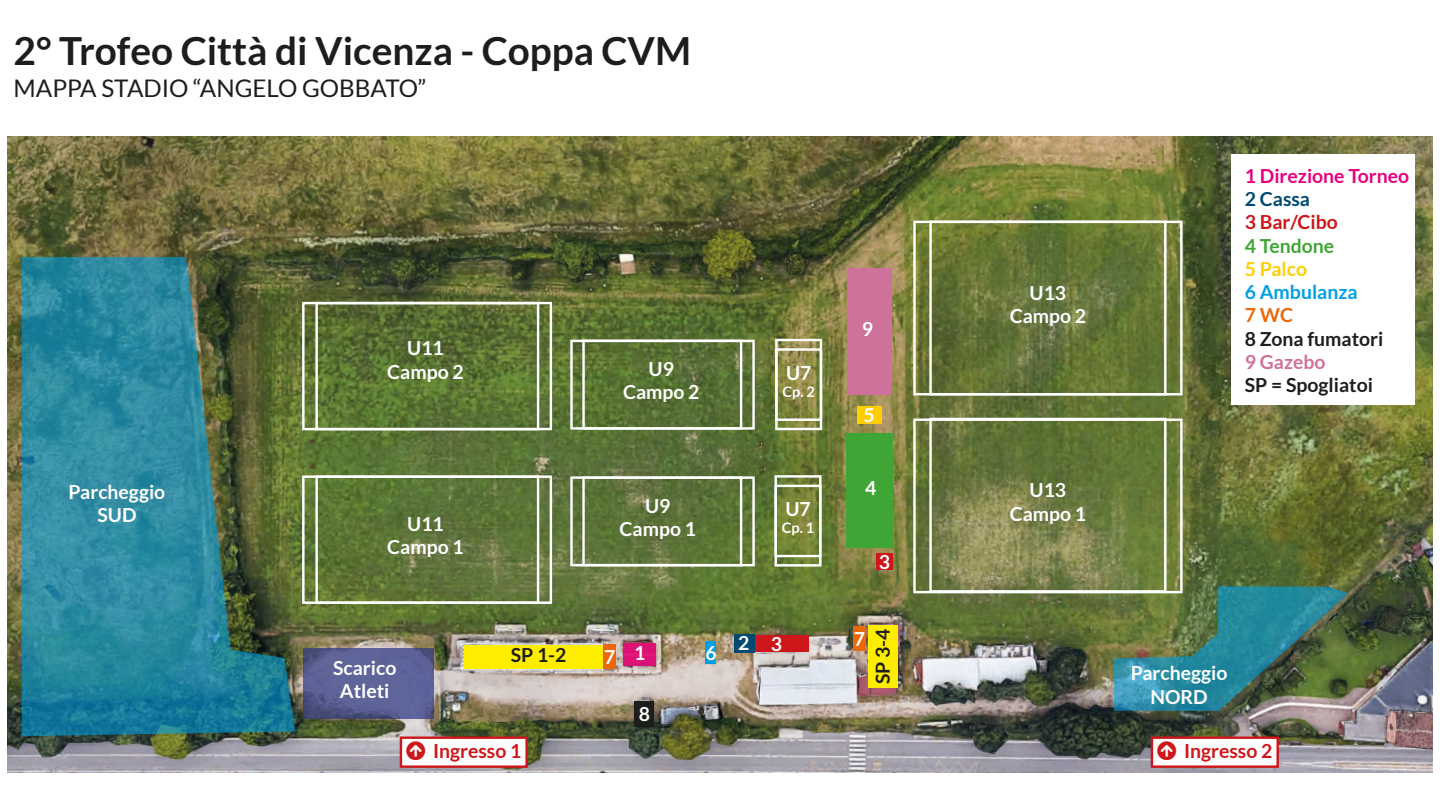
<style>
.page{position:relative;width:1440px;height:810px;background:#fff}
.page>*{position:absolute;margin:0;border:0;box-sizing:border-box;transform-origin:0 0}
.t1{font:700 38.78px "Lato";color:#1d1d1b}
.t2{font:24.22px "Lato";color:#1d1d1b}
.t3{font:700 19.42px/23.2px "Lato";color:#fff;text-align:center}
.t4{font:700 19.42px "Lato";color:#1d1d1b}
.t5{font:700 19.42px "Lato";color:#cd171a}
.t6{font:700 19.42px "Lato";color:#e6007e}
.t7{font:700 19.42px/23.2px "Lato";color:#009fe3}
.t8{font:700 19.42px "Lato";color:#3fa535}
.t9{font:700 19.42px "Lato";color:#cf729b}
.t10{font:700 19.42px "Lato";color:#004970}
.t11{font:700 19.42px "Lato";color:#ec6708}
.t12{font:700 14.55px "Lato";color:#fff}
.s1{color:#ffce00}
</style>
<div class="page">
<img style="left:8px;top:137px;width:1424px;height:636px">
<svg style="left:22px;top:257px;width:273px;height:479px"></svg>
<div style="left:302px;top:302px;width:250px;height:128px;border:2px solid #fff"></div>
<div style="left:315px;top:475px;width:237px;height:129px;border:2px solid #fff"></div>
<div style="left:570px;top:340px;width:185px;height:90px;border:2px solid #fff"></div>
<div style="left:570px;top:476px;width:185px;height:90px;border:2px solid #fff"></div>
<div style="left:846px;top:434px;width:47px;height:114px;background:#3fa535"></div>
<div style="left:913px;top:221px;width:270px;height:174px;border:2px solid #fff"></div>
<div style="left:913px;top:419px;width:270px;height:174px;border:2px solid #fff"></div>
<div style="left:775px;top:339px;width:47px;height:91px;border:2px solid #fff"></div>
<div style="left:315px;top:302px;width:224px;height:128px;border:2px solid #fff"></div>
<div style="left:302px;top:475px;width:237px;height:129px;border:2px solid #fff"></div>
<div style="left:582px;top:340px;width:160px;height:90px;border:2px solid #fff"></div>
<div style="left:582px;top:476px;width:160px;height:90px;border:2px solid #fff"></div>
<div style="left:929px;top:221px;width:238px;height:174px;border:2px solid #fff"></div>
<div style="left:929px;top:418px;width:238px;height:175px;border:2px solid #fff"></div>
<div style="left:775px;top:348px;width:47px;height:73px;border:2px solid #fff"></div>
<svg style="left:303px;top:648px;width:131px;height:70px;fill:#5d6499"></svg>
<img style="left:1114px;top:586px;width:234px;height:125px">
<div style="left:464px;top:645px;width:139px;height:23px;background:#ffed00"></div>
<div style="left:869px;top:625px;width:29px;height:62px;background:#ffed00"></div>
<div style="left:734px;top:636px;width:74px;height:16px;background:#cd171a"></div>
<div style="left:624px;top:643px;width:32px;height:23px;background:#dc1275"></div>
<div style="left:706px;top:641px;width:10px;height:23px;background:#009fe3"></div>
<div style="left:734px;top:634px;width:20px;height:18px;background:#004970"></div>
<div style="left:634px;top:701px;width:20px;height:26px;background:#1d1d1b"></div>
<div style="left:1231px;top:154px;width:184px;height:251px;background:#fff"></div>
<div style="left:1152px;top:738px;width:126px;height:29px;background:#fff"></div>
<div style="left:1151px;top:736px;width:128px;height:32px;border:2px solid #cd171a"></div>
<div style="left:401px;top:738px;width:126px;height:29px;background:#fff"></div>
<div style="left:400px;top:736px;width:128px;height:32px;border:2px solid #cd171a"></div>
<div style="left:853px;top:626px;width:13px;height:25px;background:#ec6708"></div>
<div style="left:604px;top:644px;width:12px;height:25px;background:#ec6708"></div>
<div style="left:876px;top:553px;width:17px;height:16px;background:#cd171a"></div>
<div style="left:775px;top:475px;width:47px;height:92px;border:2px solid #fff"></div>
<div style="left:775px;top:485px;width:47px;height:72px;border:2px solid #fff"></div>
<div style="left:847px;top:269px;width:45px;height:126px;background:#cf729b"></div>
<div style="left:857px;top:406px;width:24px;height:17px;background:#ffce00"></div>
<p class="t1" style="left:14px;top:29px;width:679px">2° Trofeo Città di Vicenza - Coppa CVM</p>
<p class="t2" style="left:14px;top:75px;width:414px">MAPPA STADIO “ANGELO GOBBATO”</p>
<p class="t3" style="left:69px;top:480px;width:98px">Parcheggio</p>
<p class="t3" style="left:97px;top:503px;width:41px">SUD</p>
<p class="t3" style="left:407px;top:336px;width:38px">U11</p>
<p class="t3" style="left:387px;top:360px;width:78px">Campo 2</p>
<p class="t3" style="left:407px;top:512px;width:38px">U11</p>
<p class="t3" style="left:387px;top:535px;width:78px">Campo 1</p>
<p class="t3" style="left:333px;top:656px;width:65px">Scarico</p>
<p class="t3" style="left:340px;top:679px;width:51px">Atleti</p>
<p class="t4" style="left:511px;top:644px;width:57px">SP 1-2</p>
<p class="t3" style="left:649px;top:357px;width:27px">U9</p>
<p class="t3" style="left:623px;top:380px;width:78px">Campo 2</p>
<p class="t3" style="left:645px;top:494px;width:27px">U9</p>
<p class="t3" style="left:620px;top:517px;width:78px">Campo 1</p>
<p class="t3" style="left:786px;top:361px;width:27px">U7</p>
<p class="t12" style="left:783px;top:383px;width:34px">Cp. 2</p>
<p class="t3" style="left:785px;top:497px;width:27px">U7</p>
<p class="t12" style="left:782px;top:520px;width:34px">Cp. 1</p>
<p class="t3" style="left:604px;top:645px;width:13px">7</p>
<p class="t3" style="left:634px;top:641px;width:13px">1</p>
<p class="t3" style="left:639px;top:702px;width:13px">8</p>
<p class="t3" style="left:705px;top:641px;width:13px">6</p>
<p class="t3" style="left:738px;top:631px;width:13px">2</p>
<p class="t3" style="left:771px;top:632px;width:13px">3</p>
<p class="t3" style="left:862px;top:317px;width:13px">9</p>
<p class="t3" style="left:863px;top:403px;width:13px">5</p>
<p class="t3" style="left:865px;top:476px;width:13px">4</p>
<p class="t3" style="left:879px;top:550px;width:13px">3</p>
<p class="t3" style="left:854px;top:627px;width:13px">7</p>
<p class="t4" style="left:872px;top:684px;width:57px;rotate:-90deg">SP 3-4</p>
<p class="t3" style="left:1030px;top:281px;width:38px">U13</p>
<p class="t3" style="left:1010px;top:304px;width:78px">Campo 2</p>
<p class="t3" style="left:1030px;top:478px;width:38px">U13</p>
<p class="t3" style="left:1010px;top:502px;width:78px">Campo 1</p>
<p class="t6" style="left:1245px;top:165px;width:166px">1 Direzione Torneo</p>
<p class="t10" style="left:1245px;top:188px;width:67px">2 Cassa</p>
<p class="t5" style="left:1245px;top:211px;width:95px">3 Bar/Cibo</p>
<p class="t8" style="left:1245px;top:234px;width:91px">4 Tendone</p>
<p class="t7" style="left:1245px;top:257px;width:114px"><span class="s1">5 Palco<br></span>6 Ambulanza</p>
<p class="t11" style="left:1245px;top:304px;width:50px">7 WC</p>
<p class="t4" style="left:1245px;top:328px;width:140px">8 Zona fumatori</p>
<p class="t9" style="left:1245px;top:351px;width:82px">9 Gazebo</p>
<p class="t4" style="left:1245px;top:374px;width:130px">SP = Spogliatoi</p>
<p class="t3" style="left:1131px;top:661px;width:98px">Parcheggio<br>NORD</p>
<p class="t5" style="left:406px;top:740px;width:117px">□●◆ Ingresso 1</p>
<p class="t5" style="left:1157px;top:740px;width:117px">□●◆ Ingresso 2</p>
</div>
